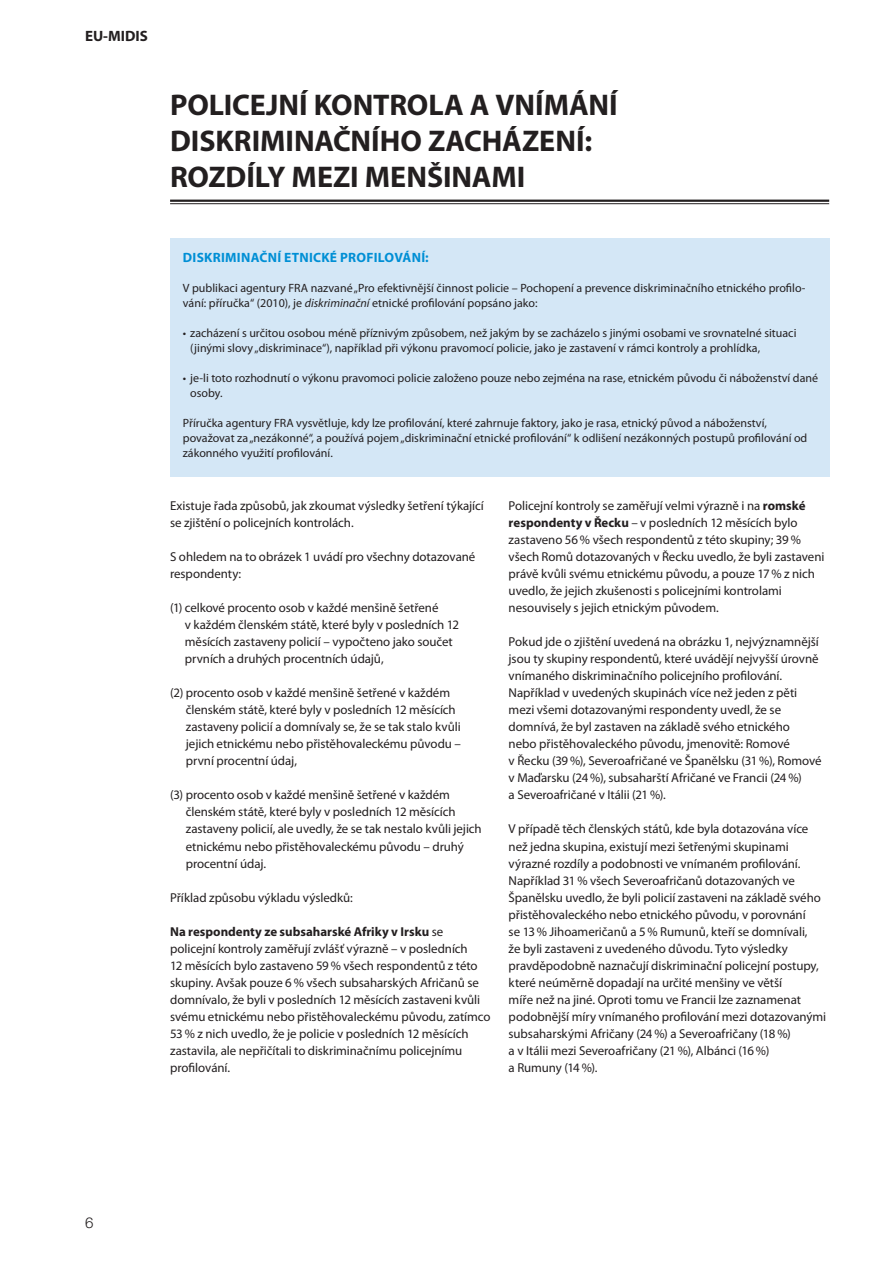
<style>
.page{position:relative;width:893px;height:1263px;background:#fff}
.page>*{position:absolute;margin:0;border:0;box-sizing:border-box;transform-origin:0 0}
._01_Kapitel{font:700 30px/36px "Myriad Pro";color:#231f20}
.t1{font:700 15px "Myriad Pro";color:#231f20}
.t2{font:300 15px "Helvetica Neue LT Pro";color:#231f20}
.t3{font:700 13.5px "Myriad Pro";letter-spacing:.02em;color:#008fd5}
._01_Lauftext{font:12.9px/17px "Myriad Pro";letter-spacing:-.005em;color:#231f20}
._01_Aufzaehlung{font:12.9px/17px "Myriad Pro";letter-spacing:-.005em;color:#231f20}
.t4{font:12px/15px "Myriad Pro";color:#231f20}
.s1{font-style:italic}
.s2{font-weight:700}
</style>
<div class="page">
<hr style="left:170px;top:200px;width:659px;height:2px;background:#231f20">
<hr style="left:170px;top:203px;width:659px;height:1px;background:#231f20">
<div style="left:170px;top:238px;width:659px;height:238px;background:#d4e7f6"></div>
<p class="t1" style="left:85px;top:26px;width:64px">EU-MIDIS</p>
<p class="_01_Kapitel" style="left:170px;top:85px;width:449px">POLICEJNÍ KONTROLA A VNÍMÁNÍ<br>DISKRIMINAČNÍHO ZACHÁZENÍ:<br>ROZDÍLY MEZI MENŠINAMI</p>
<p class="t3" style="left:183px;top:249px;width:247px">DISKRIMINAČNÍ ETNICKÉ PROFILOVÁNÍ:</p>
<p class="t4" style="left:183px;top:280px;width:624px">V publikaci agentury FRA nazvané„Pro efektivnější činnost policie – Pochopení a prevence diskriminačního etnického profilo‑ vání: příručka“ (2010), je <span class="s1">diskriminační</span> etnické profilování popsáno jako:</p>
<p class="t4" style="left:190px;top:325px;width:608px;text-indent:-7px">• zacházení s určitou osobou méně příznivým způsobem, než jakým by se zacházelo s jinými osobami ve srovnatelné situaci (jinými slovy „diskriminace“), například při výkonu pravomocí policie, jako je zastavení v rámci kontroly a prohlídka,</p>
<p class="t4" style="left:190px;top:370px;width:629px;text-indent:-7px">• je‑li toto rozhodnutí o výkonu pravomoci policie založeno pouze nebo zejména na rase, etnickém původu či náboženství dané osoby.</p>
<p class="t4" style="left:183px;top:415px;width:626px">Příručka agentury FRA vysvětluje, kdy lze profilování, které zahrnuje faktory, jako je rasa, etnický původ a náboženství, považovat za „nezákonné“, a používá pojem „diskriminační etnické profilování“ k odlišení nezákonných postupů profilování od zákonného využití profilování.</p>
<p class="_01_Lauftext" style="left:170px;top:497px;width:315px">Existuje řada způsobů, jak zkoumat výsledky šetření týkající se zjištění o policejních kontrolách.</p>
<p class="_01_Lauftext" style="left:170px;top:548px;width:307px">S ohledem na to obrázek 1 uvádí pro všechny dotazované respondenty:</p>
<p class="_01_Aufzaehlung" style="left:185px;top:599px;width:276px;text-indent:-15px">(1) celkové procento osob v každé menšině šetřené<br>v každém členském státě, které byly v posledních 12 měsících zastaveny policií – vypočteno jako součet prvních a druhých procentních údajů,</p>
<p class="_01_Aufzaehlung" style="left:186px;top:684px;width:277px;text-indent:-16px">(2) procento osob v každé menšině šetřené v každém členském státě, které byly v posledních 12 měsících zastaveny policií a domnívaly se, že se tak stalo kvůli jejich etnickému nebo přistěhovaleckému původu – první procentní údaj,</p>
<p class="_01_Aufzaehlung" style="left:186px;top:786px;width:298px;text-indent:-16px">(3) procento osob v každé menšině šetřené v každém členském státě, které byly v posledních 12 měsících zastaveny policií, ale uvedly, že se tak nestalo kvůli jejich etnickému nebo přistěhovaleckému původu – druhý procentní údaj.</p>
<p class="_01_Aufzaehlung" style="left:170px;top:888px;width:184px">Příklad způsobu výkladu výsledků:</p>
<p class="_01_Lauftext" style="left:170px;top:922px;width:322px"><span class="s2">Na respondenty ze subsaharské Afriky v Irsku</span> se policejní kontroly zaměřují zvlášť výrazně – v posledních<br>12 měsících bylo zastaveno 59 % všech respondentů z této skupiny. Avšak pouze 6 % všech subsaharských Afričanů se domnívalo, že byli v posledních 12 měsících zastaveni kvůli svému etnickému nebo přistěhovaleckému původu, zatímco 53% z nich uvedlo, že je policie v posledních 12 měsících zastavila, ale nepřičítali to diskriminačnímu policejnímu profilování.</p>
<p class="_01_Lauftext" style="left:509px;top:497px;width:317px">Policejní kontroly se zaměřují velmi výrazně i na <span class="s2">romské respondenty v Řecku</span> – v posledních 12 měsících bylo zastaveno 56% všech respondentů z této skupiny; 39 % všech Romů dotazovaných v Řecku uvedlo, že byli zastaveni právě kvůli svému etnickému původu, a pouze 17 % z nich uvedlo, že jejich zkušenosti s policejními kontrolami nesouvisely s jejich etnickým původem.</p>
<p class="_01_Lauftext" style="left:509px;top:633px;width:315px">Pokud jde o zjištění uvedená na obrázku 1, nejvýznamnější jsou ty skupiny respondentů, které uvádějí nejvyšší úrovně vnímaného diskriminačního policejního profilování.<br>Například v uvedených skupinách více než jeden z pěti mezi všemi dotazovanými respondenty uvedl, že se domnívá, že byl zastaven na základě svého etnického<br>nebo přistěhovaleckého původu, jmenovitě: Romové<br>v Řecku (39%), Severoafričané ve Španělsku (31%), Romové v Maďarsku (24%), subsaharští Afričané ve Francii (24 %)<br>a Severoafričané v Itálii (21 %).</p>
<p class="_01_Lauftext" style="left:509px;top:820px;width:319px">V případě těch členských států, kde byla dotazována více než jedna skupina, existují mezi šetřenými skupinami výrazné rozdíly a podobnosti ve vnímaném profilování.<br>Například 31% všech Severoafričanů dotazovaných ve Španělsku uvedlo, že byli policií zastaveni na základě svého přistěhovaleckého nebo etnického původu, v porovnání<br>se 13% Jihoameričanů a 5% Rumunů, kteří se domnívali,<br>že byli zastaveni z uvedeného důvodu. Tyto výsledky pravděpodobně naznačují diskriminační policejní postupy, které neúměrně dopadají na určité menšiny ve větší<br>míře než na jiné. Oproti tomu ve Francii lze zaznamenat podobnější míry vnímaného profilování mezi dotazovanými subsaharskými Afričany (24%) a Severoafričany (18%)<br>a v Itálii mezi Severoafričany (21%), Albánci (16%)<br>a Rumuny (14 %).</p>
<p class="t2" style="left:85px;top:1214px;width:10px">6</p>
</div>
